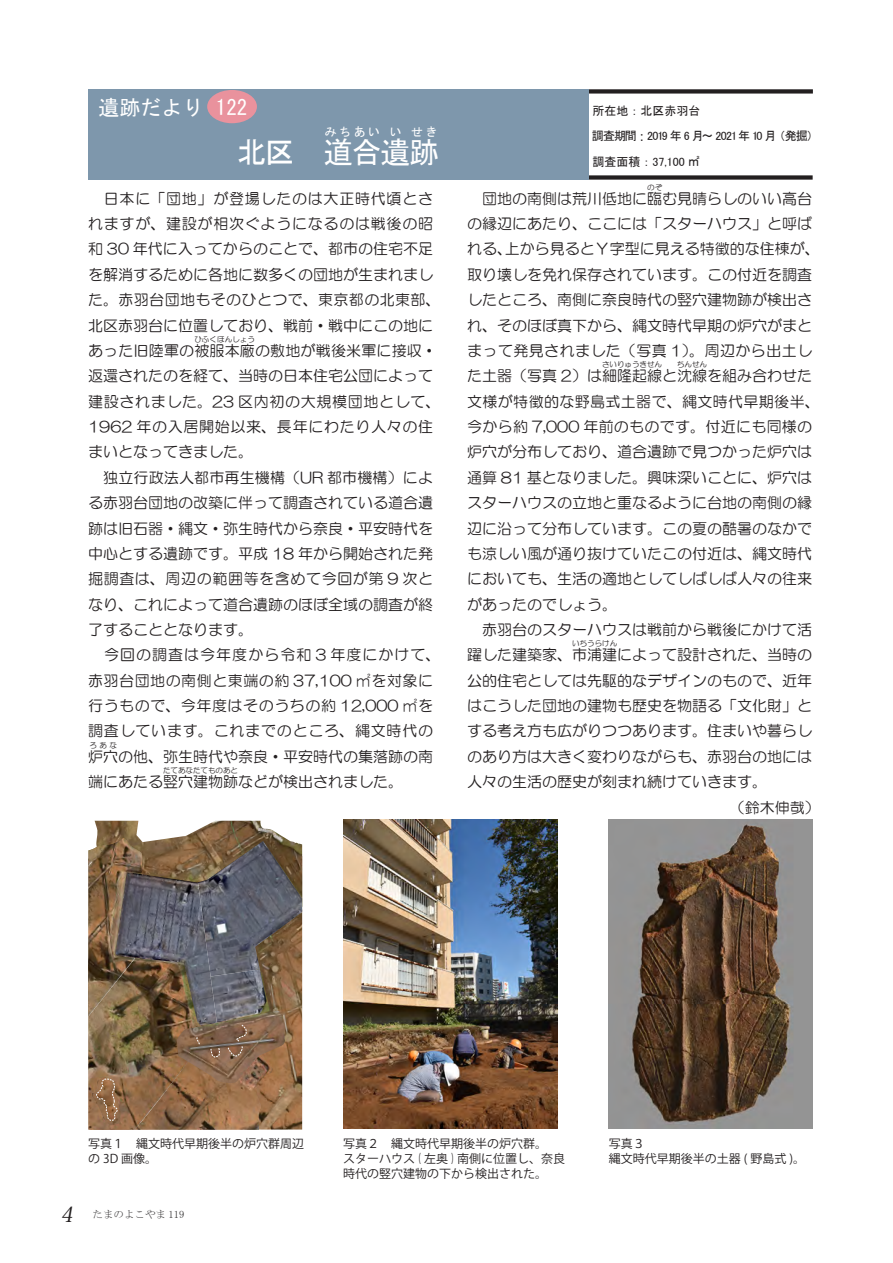
<style>
.page{position:relative;width:893px;height:1263px;background:#fff}
.page>*{position:absolute;margin:0;border:0;box-sizing:border-box;transform-origin:0 0}
.t1{font:30px "MS Gothic";letter-spacing:-.04em;color:#fff}
.t2{font:21px "MS Gothic";color:#fff}
.t3{font:15px/25.3px "HG Maru Gothic MPRO";color:#231f20}
.t4{font:12px/15px "Koz Go Pr 6 N";color:#231f20}
.t5{font:12px/25.3px "MS P Gothic";color:#231f20}
.t6{font:12px "MS Gothic";letter-spacing:.19em;color:#fff}
.t7{font:10.5px "MS Mincho";color:#312f30}
.t8{font:7.5px "HG Maru Gothic MPRO";color:#231f20}
.s1{font-size:15px}
.s2{font-family:"Koz Min Pr 6 N";font-style:italic;font-size:21px;color:#231f20}
</style>
<div class="page">
<div style="left:588px;top:175px;width:225px;height:5px;background:#231f20"></div>
<div style="left:588px;top:89px;width:225px;height:5px;background:#231f20"></div>
<div style="left:88px;top:89px;width:500px;height:91px;background:#7e97ac"></div>
<div style="left:207px;top:90px;width:50px;height:33px;background:#e9929d;border-radius:50%"></div>
<img style="left:609px;top:820px;width:203px;height:309px">
<img style="left:343px;top:820px;width:214px;height:309px">
<img style="left:267px;top:976px;width:35px;height:153px">
<img style="left:95px;top:821px;width:195px;height:51px">
<img style="left:217px;top:997px;width:62px;height:132px">
<img style="left:88px;top:1016px;width:129px;height:113px">
<img style="left:88px;top:838px;width:55px;height:178px">
<svg style="left:88px;top:858px;width:4px;height:8px"></svg>
<img style="left:92px;top:1077px;width:29px;height:48px">
<img style="left:177px;top:1011px;width:108px;height:72px">
<img style="left:198px;top:841px;width:104px;height:135px">
<img style="left:217px;top:969px;width:50px;height:54px">
<img style="left:115px;top:872px;width:102px;height:154px">
<svg style="left:96px;top:1078px;width:22px;height:43px"></svg>
<svg style="left:228px;top:1024px;width:19px;height:32px"></svg>
<svg style="left:210px;top:1047px;width:10px;height:10px"></svg>
<svg style="left:196px;top:1036px;width:4px;height:9px"></svg>
<h2 class="t2" style="left:99px;top:97px;width:107px">遺跡だより</h2>
<h2 class="t2" style="left:216px;top:97px;width:33px">122</h2>
<p class="t6" style="left:325px;top:125px;width:56px">みちあい</p>
<p class="t6" style="left:389px;top:125px;width:13px">い</p>
<p class="t6" style="left:411px;top:125px;width:28px">せき</p>
<h1 class="t1" style="left:237px;top:137px;width:204px">北区　道合遺跡</h1>
<p class="t3" style="left:88px;top:186px;width:354px">　日本に「団地」が登場したのは大正時代頃とされますが、建設が相次ぐようになるのは戦後の昭和 30 年代に入ってからのことで、都市の住宅不足を解消するために各地に数多くの団地が生まれました。赤羽台団地もそのひとつで、東京都の北東部、北区赤羽台に位置しており、戦前・戦中にこの地にあった旧陸軍の被服本廠の敷地が戦後米軍に接収・</p>
<p class="t8" style="left:194px;top:335px;width:62px">ひふくほんしょう</p>
<p class="t3" style="left:88px;top:363px;width:354px">返還されたのを経て、当時の日本住宅公団によって建設されました。23 区内初の大規模団地として、<br>1962 年の入居開始以来、長年にわたり人々の住まいとなってきました。<br>　独立行政法人都市再生機構（UR 都市機構）による赤羽台団地の改築に伴って調査されている道合遺跡は旧石器・縄文・弥生時代から奈良・平安時代を中心とする遺跡です。平成 18 年から開始された発掘調査は、周辺の範囲等を含めて今回が第 9 次となり、これによって道合遺跡のほぼ全域の調査が終了することとなります。<br>　今回の調査は今年度から令和 3 年度にかけて、赤羽台団地の南側と東端の約 37,100 ㎡を対象に行うもので、今年度はそのうちの約 12,000 ㎡を調査しています。これまでのところ、縄文時代の炉穴の他、弥生時代や奈良・平安時代の集落跡の南</p>
<p class="t8" style="left:89px;top:741px;width:29px">ろあな</p>
<p class="t3" style="left:88px;top:769px;width:317px">端にあたる竪穴建物跡などが検出されました。</p>
<p class="t8" style="left:163px;top:767px;width:76px">たてあなたてものあと</p>
<p class="t5" style="left:592px;top:98px;width:222px">所在地：北区赤羽台<br>調査期間<span class="s1">：</span> 2019 年 6 月～ 2021年 10 月（発掘）調査面積： 37,100 ㎡</p>
<p class="t3" style="left:467px;top:186px;width:346px">　団地の南側は荒川低地に臨む見晴らしのいい高台</p>
<p class="t8" style="left:647px;top:183px;width:16px">のぞ</p>
<p class="t3" style="left:467px;top:211px;width:354px">の縁辺にあたり、ここには「スターハウス」と呼ばれる、上から見ると Y字型に見える特徴的な住棟が、取り壊しを免れ保存されています。この付近を調査したところ、南側に奈良時代の竪穴建物跡が検出され、そのほぼ真下から、縄文時代早期の炉穴がまとまって発見されました（写真 1）。周辺から出土した土器（写真 2）は細隆起線と沈線を組み合わせた</p>
<p class="t8" style="left:602px;top:361px;width:61px">さいりゅうきせん</p>
<p class="t8" style="left:677px;top:361px;width:31px">ちんせん</p>
<p class="t3" style="left:467px;top:389px;width:354px">文様が特徴的な野島式土器で、縄文時代早期後半、今から約 7,000 年前のものです。付近にも同様の炉穴が分布しており、道合遺跡で見つかった炉穴は通算 81 基となりました。興味深いことに、炉穴はスターハウスの立地と重なるように台地の南側の縁辺に沿って分布しています。この夏の酷暑のなかでも涼しい風が通り抜けていたこの付近は、縄文時代においても、生活の適地としてしばしば人々の往来があったのでしょう。<br>　赤羽台のスターハウスは戦前から戦後にかけて活躍した建築家、市浦建によって設計された、当時の</p>
<p class="t8" style="left:572px;top:640px;width:46px">いちうらけん</p>
<p class="t3" style="left:467px;top:668px;width:346px">公的住宅としては先駆的なデザインのもので、近年</p>
<p class="t3" style="left:467px;top:693px;width:346px">はこうした団地の建物も歴史を物語る「文化財」と</p>
<p class="t3" style="left:467px;top:718px;width:346px">する考え方も広がりつつあります。住まいや暮らし</p>
<p class="t3" style="left:467px;top:744px;width:346px">のあり方は大きく変わりながらも、赤羽台の地には</p>
<p class="t3" style="left:467px;top:769px;width:301px">人々の生活の歴史が刻まれ続けていきます。</p>
<p class="t3" style="left:730px;top:794px;width:91px">（鈴木伸哉）</p>
<p class="t4" style="left:88px;top:1136px;width:218px">写真１　縄文時代早期後半の炉穴群周辺の 3D 画像。</p>
<p class="t7" style="left:60px;top:1208px;width:126px"><span class="s2">4</span> たまのよこやま 119</p>
<p class="t4" style="left:343px;top:1136px;width:223px">写真２　縄文時代早期後半の炉穴群。<br>スターハウス ( 左奥 ) 南側に位置し、奈良時代の竪穴建物の下から検出された。</p>
<p class="t4" style="left:609px;top:1136px;width:198px">写真３　<br>縄文時代早期後半の土器 ( 野島式 )。</p>
</div>
